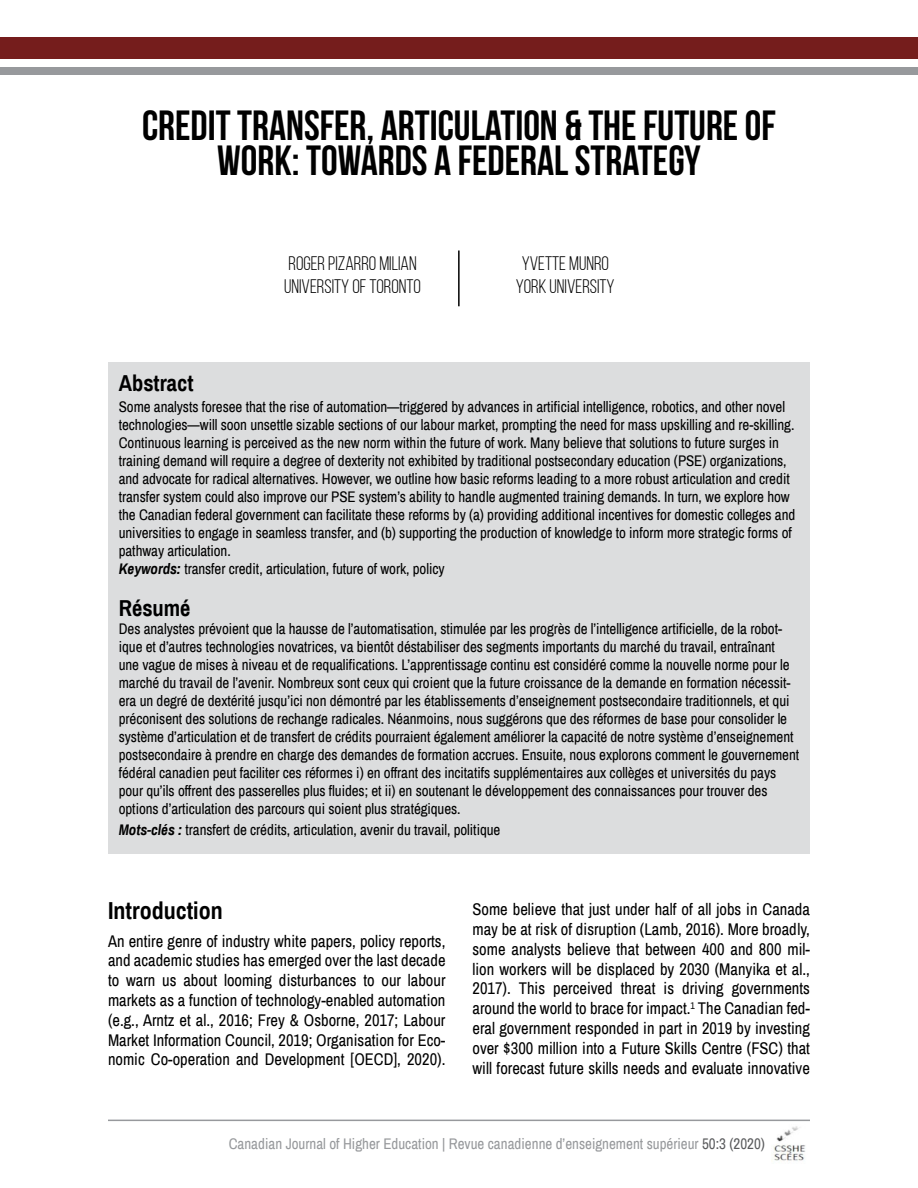
<style>
.page{position:relative;width:918px;height:1188px;background:#fff}
.page>*{position:absolute;margin:0;border:0;box-sizing:border-box;transform-origin:0 0}
.t1{font:700 42px/36px "Bebas Neue";color:#000;text-align:center}
.t2{font:700 24px "Archivo Narrow";color:#000}
.t3{font:700 22.5px "Archivo Narrow";color:#000}
.t4{font:19.5px/23.4px "Bebas Neue";color:#000}
.t5{font:16.5px/19.8px "Archivo Narrow";color:#000;text-align:justify}
.t6{font:15px/18px "Archivo Narrow";letter-spacing:-.005em;color:#000}
.t7{font:15px "Archivo Narrow";color:#97999c}
.s1{font-weight:700;font-style:italic}
.s2{color:#5a5b5d}
</style>
<div class="page">
<hr style="left:108px;top:1120px;width:702px;height:1px;background:#97999c">
<div style="left:0;top:38px;width:918px;height:21px;background:#751d1c"></div>
<div style="left:0;top:67px;width:918px;height:7px;background:#97999c"></div>
<img style="left:773px;top:1126px;width:33px;height:35px">
<div style="left:108px;top:362px;width:702px;height:491px;background:#dcddde"></div>
<hr style="left:458px;top:250px;width:2px;height:56px;background:#000">
<h1 class="t1" style="left:142px;top:106px;width:635px">CREDIT TRANSFER, ARTICULATION &amp; THE FUTURE OF<br>WORK: TOWARDS A FEDERAL STRATEGY</h1>
<h3 class="t4" style="left:284px;top:251px;width:138px">ROGER PIZARRO MILIAN<br>UNIVERSITY OF TORONTO</h3>
<h3 class="t4" style="left:516px;top:251px;width:100px">YVETTE MUNRO<br>YORK UNIVERSITY</h3>
<h3 class="t3" style="left:119px;top:367px;width:76px">Abstract</h3>
<p class="t6" style="left:119px;top:397px;width:678px">Some analysts foresee that the rise of automation—triggered by advances in artificial intelligence, robotics, and other novel technologies—will soon unsettle sizable sections of our labour market, prompting the need for mass upskilling and re-skilling.<br>Continuous learning is perceived as the new norm within the future of work. Many believe that solutions to future surges in training demand will require a degree of dexterity not exhibited by traditional postsecondary education (PSE) organizations, and advocate for radical alternatives. However, we outline how basic reforms leading to a more robust articulation and credit transfer system could also improve our PSE system’s ability to handle augmented training demands. In turn, we explore how the Canadian federal government can facilitate these reforms by (a) providing additional incentives for domestic colleges and universities to engage in seamless transfer, and (b) supporting the production of knowledge to inform more strategic forms of pathway articulation.<br><span class="s1">Keywords:</span> transfer credit, articulation, future of work, policy</p>
<h3 class="t3" style="left:119px;top:592px;width:73px">Résumé</h3>
<p class="t6" style="left:119px;top:619px;width:682px">Des analystes prévoient que la hausse de l’automatisation, stimulée par les progrès de l’intelligence artificielle, de la robot&shy;ique et d’autres technologies novatrices, va bientôt déstabiliser des segments importants du marché du travail, entraînant<br>une vague de mises à niveau et de requalifications. L’apprentissage continu est considéré comme la nouvelle norme pour le marché du travail de l’avenir. Nombreux sont ceux qui croient que la future croissance de la demande en formation nécessit&shy;era un degré de dextérité jusqu’ici non démontré par les établissements d’enseignement postsecondaire traditionnels, et qui préconisent des solutions de rechange radicales. Néanmoins, nous suggérons que des réformes de base pour consolider le système d’articulation et de transfert de crédits pourraient également améliorer la capacité de notre système d’enseignement postsecondaire à prendre en charge des demandes de formation accrues. Ensuite, nous explorons comment le gouvernement fédéral canadien peut faciliter ces réformes i) en offrant des incitatifs supplémentaires aux collèges et universités du pays pour qu’ils offrent des passerelles plus fluides; et ii) en soutenant le développement des connaissances pour trouver des options d’articulation des parcours qui soient plus stratégiques.</p>
<p class="t6" style="left:119px;top:820px;width:383px"><span class="s1">Mots-clés :</span> transfert de crédits, articulation, avenir du travail, politique</p>
<h2 class="t2" style="left:108px;top:894px;width:116px">Introduction</h2>
<p class="t5" style="left:108px;top:931px;width:339px">An entire genre of industry white papers, policy reports, and academic studies has emerged over the last decade to warn us about looming disturbances to our labour markets as a function of technology-enabled automation (e.g., Arntz et al., 2016; Frey &amp; Osborne, 2017; Labour Market Information Council, 2019; Organisation for Eco&shy;nomic Co-operation and Development [OECD], 2020).</p>
<p class="t5" style="left:472px;top:899px;width:339px">Some believe that just under half of all jobs in Canada may be at risk of disruption (Lamb, 2016). More broadly, some analysts believe that between 400 and 800 mil&shy;lion workers will be displaced by 2030 (Manyika et al., 2017). This perceived threat is driving governments around the world to brace for impact.<sup>1</sup> The Canadian fed&shy;eral government responded in part in 2019 by investing over $300 million into a Future Skills Centre (FSC) that will forecast future skills needs and evaluate innovative</p>
<p class="t7" style="left:229px;top:1133px;width:538px">Canadian Journal of Higher Education | Revue canadienne d’enseignement supérieur <span class="s2">50:3 (2020)</span></p>
</div>
